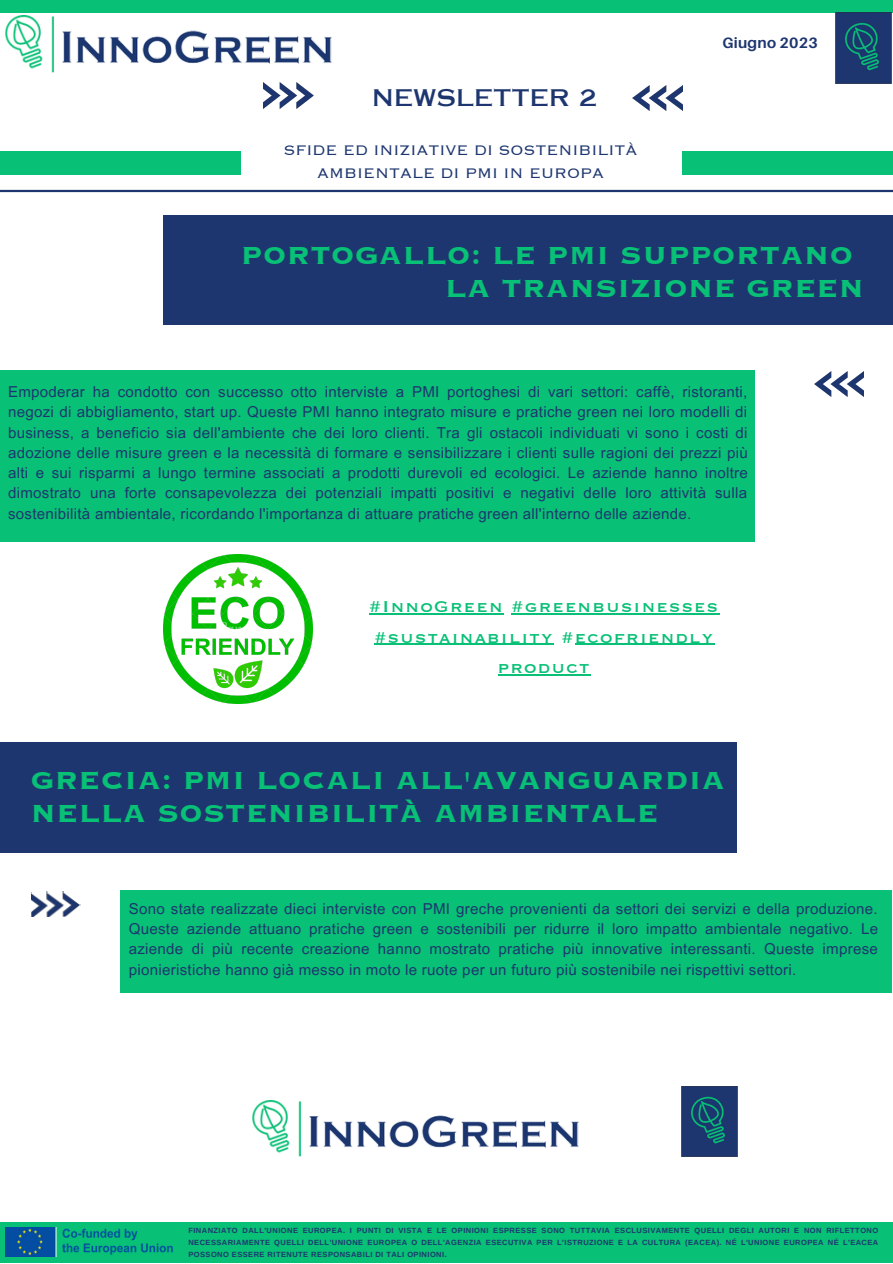
<style>
.page{position:relative;width:893px;height:1264px;background:#fff}
.page>*{position:absolute;margin:0;border:0;box-sizing:border-box;transform-origin:0 0}
.t1{font:31.95px/32.5px "Copperplate Gothic LT Pro 33 BC";letter-spacing:.025em;color:#08c076}
.t2{font:22.8px "Copperplate Gothic LT Pro 31 AB";letter-spacing:.015em;color:#1d366f}
.t3{font:20.4px/30.3px "Copperplate Gothic LT Pro 31 BC";letter-spacing:.06em;color:#08c076;text-align:center}
.t4{font:18px/22.5px "Copperplate Gothic LT Pro 32 BC";color:#1d366f;text-align:center}
.t5{font:15px/20.2px "Arial MT Pro";letter-spacing:.02em;color:#1d366f;text-align:justify}
.t6{font:700 15px "Aileron";letter-spacing:.015em;color:#1d366f}
.t7{font:700 7.5px/11.9px "Arimo";letter-spacing:.06em;color:#1d366f;text-align:justify}
</style>
<div class="page">
<div style="left:0;top:152px;width:241px;height:23px;background:#08c076"></div>
<div style="left:682px;top:152px;width:210px;height:23px;background:#08c076"></div>
<div style="left:163px;top:214px;width:729px;height:111px;background:#1d366f"></div>
<img style="left:264px;top:83px;width:49px;height:26px">
<img style="left:632px;top:85px;width:50px;height:26px">
<div style="left:0;top:0;width:892px;height:12px;background:#08c076"></div>
<div style="left:0;top:1221px;width:892px;height:41px;background:#08c076"></div>
<hr style="left:0;top:190px;width:892px;height:2px;background:#1d366f">
<img style="left:835px;top:12px;width:56px;height:71px">
<img style="left:5px;top:16px;width:327px;height:56px">
<img style="left:5px;top:1227px;width:168px;height:29px">
<div style="left:0;top:370px;width:754px;height:171px;background:#08c076"></div>
<img style="left:814px;top:371px;width:49px;height:26px">
<img style="left:31px;top:891px;width:50px;height:26px">
<div style="left:120px;top:890px;width:771px;height:102px;background:#08c076"></div>
<div style="left:0;top:742px;width:737px;height:110px;background:#1d366f"></div>
<img style="left:252px;top:1100px;width:327px;height:56px">
<img style="left:681px;top:1086px;width:56px;height:70px">
<img style="left:163px;top:554px;width:150px;height:149px">
<hr style="left:369px;top:613px;width:135px;height:1px;background:#08c076">
<hr style="left:511px;top:613px;width:208px;height:1px;background:#08c076">
<hr style="left:374px;top:644px;width:179px;height:1px;background:#08c076">
<hr style="left:574px;top:644px;width:140px;height:1px;background:#08c076">
<hr style="left:498px;top:674px;width:92px;height:1px;background:#08c076">
<p class="t2" style="left:372px;top:90px;width:226px">NEWSLETTER 2</p>
<p class="t4" style="left:283px;top:140px;width:355px">SFIDE ED INIZIATIVE DI SOSTENIBILITÀ<br>AMBIENTALE DI PMI IN EUROPA</p>
<p class="t6" style="left:722px;top:34px;width:97px">Giugno 2023</p>
<p class="t1" style="left:445px;top:240px;width:420px;text-indent:-204px">PORTOGALLO: LE PMI SUPPORTANO<br>LA TRANSIZIONE GREEN</p>
<p class="t5" style="left:8px;top:383px;width:741px">Empoderar ha condotto con successo otto interviste a PMI portoghesi di vari settori: caffè, ristoranti, negozi di abbigliamento, start up. Queste PMI hanno integrato misure e pratiche green nei loro modelli di business, a beneficio sia dell'ambiente che dei loro clienti. Tra gli ostacoli individuati vi sono i costi di adozione delle misure green e la necessità di formare e sensibilizzare i clienti sulle ragioni dei prezzi più alti e sui risparmi a lungo termine associati a prodotti durevoli ed ecologici. Le aziende hanno inoltre dimostrato una forte consapevolezza dei potenziali impatti positivi e negativi delle loro attività sulla sostenibilità ambientale, ricordando l'importanza di attuare pratiche green all'interno delle aziende.</p>
<p class="t3" style="left:369px;top:592px;width:351px">#InnoGreen #greenbusinesses #sustainability #ecofriendly product</p>
<p class="t1" style="left:31px;top:765px;width:695px">GRECIA: PMI LOCALI ALL'AVANGUARDIA<br>NELLA SOSTENIBILITÀ AMBIENTALE</p>
<p class="t5" style="left:129px;top:901px;width:750px">Sono state realizzate dieci interviste con PMI greche provenienti da settori dei servizi e della produzione.<br>Queste aziende attuano pratiche green e sostenibili per ridurre il loro impatto ambientale negativo. Le aziende di più recente creazione hanno mostrato pratiche più innovative interessanti. Queste imprese pionieristiche hanno già messo in moto le ruote per un futuro più sostenibile nei rispettivi settori.</p>
<p class="t7" style="left:188px;top:1224px;width:691px">FINANZIATO DALL'UNIONE EUROPEA. I PUNTI DI VISTA E LE OPINIONI ESPRESSE SONO TUTTAVIA ESCLUSIVAMENTE QUELLI DEGLI AUTORI E NON RIFLETTONO NECESSARIAMENTE QUELLI DELL'UNIONE EUROPEA O DELL'AGENZIA ESECUTIVA PER L'ISTRUZIONE E LA CULTURA (EACEA). NÉ L'UNIONE EUROPEA NÉ L'EACEA POSSONO ESSERE RITENUTE RESPONSABILI DI TALI OPINIONI.</p>
</div>
